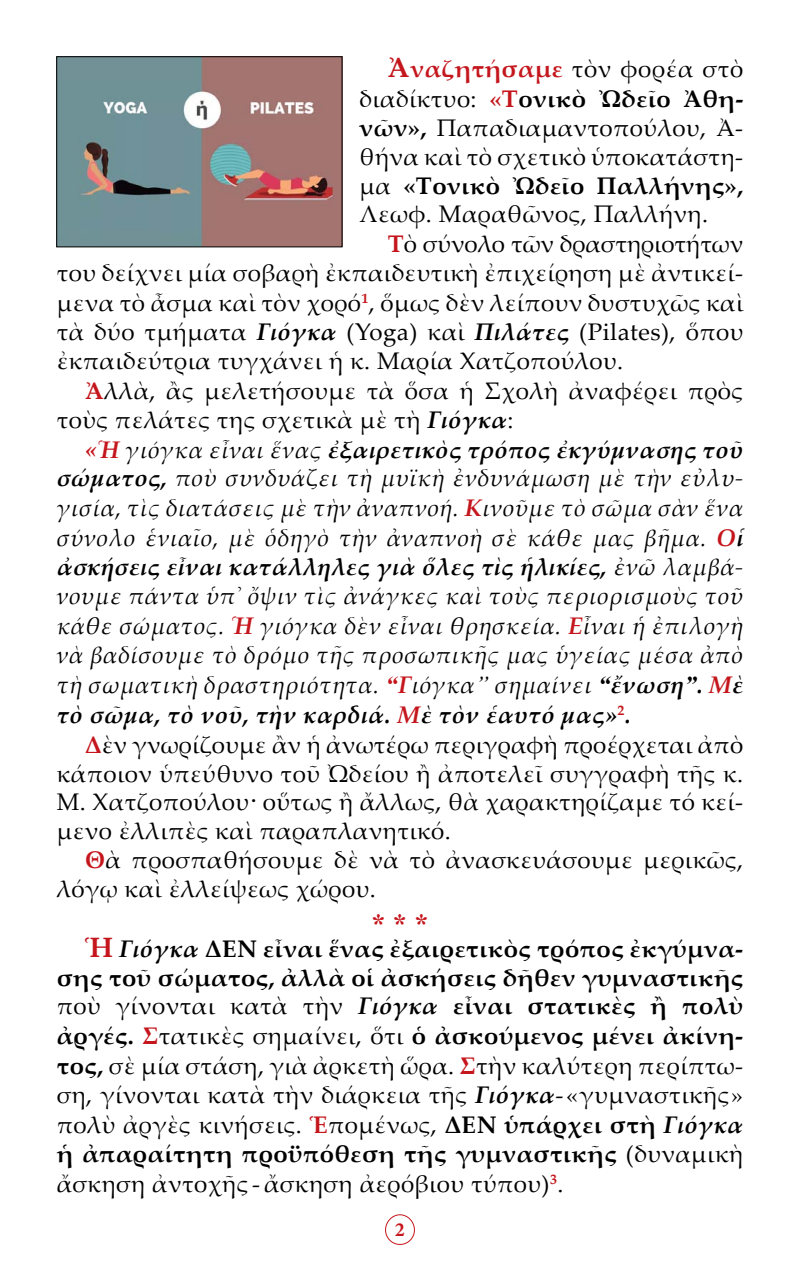
<style>
.page{position:relative;width:800px;height:1270px;background:#fff}
.page>*{position:absolute;margin:0;border:0;box-sizing:border-box;transform-origin:0 0}
.Asteriskoi{font:28px "CTOS New Times Bold Test 1";color:#c4161c}
.t1{font:24px/28.8px "Palatino Linotype";letter-spacing:.02em;color:#000;text-align:justify}
.t2{font:italic 24px/29.4px "Palatino Linotype";letter-spacing:.02em;color:#000;text-align:justify}
.t3{font:24px "Palatino Linotype";color:#000}
.t4{font:700 20px "Minion Pro";color:#c4161c}
.s1{font-weight:700;font-size:28px;color:#c4161c}
.s2{font-weight:700;color:#c4161c}
.s3{font-weight:700}
.s4{font-weight:700;font-style:italic}
.s5{font-family:"Times New Roman";font-weight:700;color:#c4161c}
.s6{font-family:"Times New Roman"}
.s7{font-family:"Times New Roman";font-weight:700}
</style>
<div class="page">
<div style="left:385px;top:1214px;width:30px;height:31px;border:1px solid #c4161c;border-radius:50%"></div>
<img style="left:58px;top:58px;width:282px;height:187px">
<div style="left:56px;top:56px;width:286px;height:191px;border:1px solid #000"></div>
<p class="t1" style="left:388px;top:54px;width:357px"><span class="s1">Ἀ</span><span class="s2">ναζητήσαμε</span> τὸν φορέα στὸ</p>
<p class="t1" style="left:360px;top:84px;width:385px">διαδίκτυο: <span class="s2">«Τ</span><span class="s3">ονικὸ Ὠδεῖο Ἀθη&shy;νῶν»,</span> Παπαδιαμαντοπούλου, Ἀ-</p>
<p class="t1" style="left:360px;top:141px;width:385px">θήνα καὶ τὸ σχετικὸ ὑποκατάστη&shy;μα <span class="s3">«Τονικὸ Ὠδεῖο Παλλήνης», </span>Λεωφ. Μαραθῶνος, Παλλήνη.</p>
<p class="t3" style="left:388px;top:227px;width:357px"><span class="s2">Τ</span>ὸ σύνολο τῶν δραστηριοτήτων</p>
<p class="t1" style="left:57px;top:257px;width:688px">του δείχνει μία σοβαρὴ ἐκπαιδευτικὴ ἐπιχείρηση μὲ ἀντικεί&shy;μενα τὸ ἆσμα καὶ τὸν χορό<sup>1</sup>, ὅμως δὲν λείπουν δυστυχῶς καὶ τὰ δύο τμήματα <span class="s4">Γιόγκα</span> (Yoga) καὶ <span class="s4">Πιλάτες</span> (Pilates), ὅπου ἐκπαιδεύτρια τυγχάνει ἡ κ. Μαρία Χατζοπούλου.</p>
<p class="t1" style="left:57px;top:375px;width:688px;text-indent:28px"><span class="s2">Ἀ</span>λλὰ, ἂς μελετήσουμε τὰ ὅσα ἡ Σχολὴ ἀναφέρει πρὸς τοὺς πελάτες της σχετικὰ μὲ τὴ <span class="s4">Γιόγκα</span>:</p>
<p class="t2" style="left:57px;top:434px;width:688px;text-indent:28px"><span class="s2">«Ἡ</span> γιόγκα εἶναι ἕνας <span class="s3">ἐξαιρετικὸς τρόπος ἐκγύμνασης τοῦ σώματος,</span> ποὺ συνδυάζει τὴ μυϊκὴ ἐνδυνάμωση μὲ τὴν εὐλυ&shy;γισία, τὶς διατάσεις μὲ τὴν ἀναπνοή. <span class="s2">Κ</span>ινοῦμε τὸ σῶμα σὰν ἕνα σύνολο ἑνιαῖο, μὲ ὁδηγὸ τὴν ἀναπνοὴ σὲ κάθε μας βῆμα. <span class="s2">Ο</span><span class="s3">ἱ ἀσκήσεις εἶναι κατάλληλες γιὰ ὅλες τὶς ἡλικίες,</span> ἐνῶ λαμβά&shy;νουμε πάντα ὑπ᾿ ὄψιν τὶς ἀνάγκες καὶ τοὺς περιορισμοὺς τοῦ κάθε σώματος. <span class="s2">Ἡ</span> γιόγκα δὲν εἶναι θρησκεία. <span class="s2">Ε</span>ἶναι ἡ ἐπιλογὴ νὰ βαδίσουμε τὸ δρόμο τῆς προσωπικῆς μας ὑγείας μέσα ἀπὸ τὴ σωματικὴ δραστηριότητα. <span class="s5">“</span><span class="s2">Γ</span>ιόγκα<span class="s6">”</span> σημαίνει <span class="s7">“</span><span class="s3">ἔνωση</span><span class="s7">”</span><span class="s3">.</span> <span class="s2">Μ</span><span class="s3">ὲ τὸ σῶμα, τὸ νοῦ, τὴν καρδιά.</span> <span class="s2">Μ</span><span class="s3">ὲ τὸν ἑαυτό μας»</span><sup>2</sup><span class="s3">.</span></p>
<p class="t1" style="left:57px;top:729px;width:688px;text-indent:28px"><span class="s2">Δ</span>ὲν γνωρίζουμε ἂν ἡ ἀνωτέρω περιγραφὴ προέρχεται ἀπὸ κάποιον ὑπεύθυνο τοῦ Ὠδείου ἢ ἀποτελεῖ συγγραφὴ τῆς κ.<br>Μ. Χατζοπούλου· οὕτως ἢ ἄλλως, θὰ χαρακτηρίζαμε τό κεί&shy;μενο ἐλλιπὲς καὶ παραπλανητικό.</p>
<p class="t1" style="left:57px;top:844px;width:688px;text-indent:28px"><span class="s2">Θ</span>ὰ προσπαθήσουμε δὲ νὰ τὸ ἀνασκευάσουμε μερικῶς, λόγῳ καὶ ἐλλείψεως χώρου.</p>
<p class="Asteriskoi" style="left:371px;top:908px;width:59px">* * *</p>
<p class="t1" style="left:57px;top:933px;width:688px;line-height:29.4px;text-indent:28px"><span class="s1">Ἡ</span> <span class="s4">Γιόγκα</span> <span class="s3">ΔΕΝ εἶναι ἕνας ἐξαιρετικὸς τρόπος ἐκγύμνα&shy;σης τοῦ σώματος, ἀλλὰ οἱ ἀσκήσεις δῆθεν γυμναστικῆς </span>ποὺ γίνονται κατὰ τὴν <span class="s4">Γιόγκα</span> <span class="s3">εἶναι στατικὲς ἢ πολὺ ἀργές.</span> <span class="s2">Σ</span>τατικὲς σημαίνει, ὅτι <span class="s3">ὁ ἀσκούμενος μένει ἀκίνη&shy;τος,</span> σὲ μία στάση, γιὰ ἀρκετὴ ὥρα. <span class="s2">Σ</span>τὴν καλύτερη περίπτω&shy;ση, γίνονται κατὰ τὴν διάρκεια τῆς <span class="s4">Γιόγκα</span>-«γυμναστικῆς» πολὺ ἀργὲς κινήσεις. <span class="s2">Ἑ</span>πομένως, <span class="s3">ΔΕΝ ὑπάρχει στὴ</span> <span class="s4">Γιόγκα </span><span class="s3">ἡ ἀπαραίτητη προϋπόθεση τῆς γυμναστικῆς</span> (δυναμικὴ ἄσκηση ἀντοχῆς - ἄσκηση ἀερόβιου τύπου)<sup>3</sup>.</p>
<p class="t4" style="left:395px;top:1216px;width:11px">2</p>
</div>
